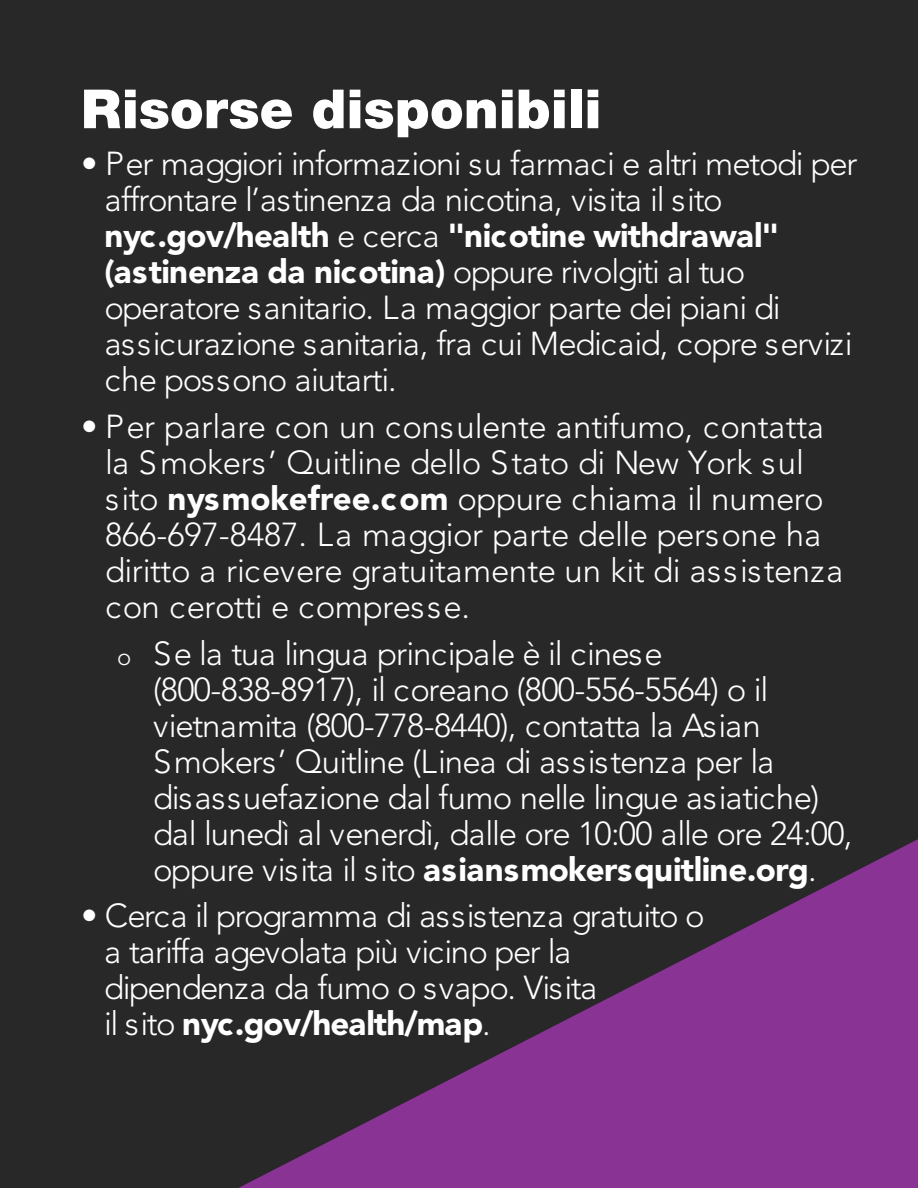
<style>
.page{position:relative;width:918px;height:1188px;background:#292829}
.page>*{position:absolute;margin:0;border:0;box-sizing:border-box;transform-origin:0 0}
.body_copy{font:900 54px "Helvetica Neue LT Std";color:#fff}
.t1{font:300 33px/36px "Avenir LT Std";letter-spacing:-.02em;color:#fff}
.t2{font:300 33px/36px "Avenir LT Std";letter-spacing:-.05em;color:#fff}
.s1{font-weight:900}
.s2{font-size:24px}
</style>
<div class="page">
<svg style="left:239px;top:839px;width:679px;height:349px"></svg>
<p class="body_copy" style="left:81px;top:77px;width:522px">Risorse disponibili</p>
<p class="t1" style="left:104px;top:146px;width:754px;text-indent:-23px">• Per maggiori informazioni su farmaci e altri metodi per affrontare l’astinenza da nicotina, visita il sito <span class="s1">nyc.gov/health</span> e cerca <span class="s1">"nicotine withdrawal" (astinenza da nicotina)</span> oppure rivolgiti al tuo operatore sanitario. La maggior parte dei piani di assicurazione sanitaria, fra cui Medicaid, copre servizi che possono aiutarti.</p>
<p class="t1" style="left:105px;top:409px;width:740px;text-indent:-24px">• Per parlare con un consulente antifumo, contatta la Smokers’ Quitline dello Stato di New York sul sito <span class="s1">nysmokefree.com</span> oppure chiama il numero 866-697-8487. La maggior parte delle persone ha diritto a ricevere gratuitamente un kit di assistenza con cerotti e compresse.</p>
<p class="t1" style="left:153px;top:635px;width:701px;text-indent:-36px"><span class="s2">o</span> Se la tua lingua principale è il cinese (800-838-8917), il coreano (800-556-5564) o il vietnamita (800-778-8440), contatta la Asian Smokers’ Quitline (Linea di assistenza per la disassuefazione dal fumo nelle lingue asiatiche) dal lunedì al venerdì, dalle ore 10:00 alle ore 24:00, oppure visita il sito <span class="s1">asiansmokersquitline.org</span>.</p>
<p class="t2" style="left:104px;top:898px;width:602px;text-indent:-23px">• Cerca il programma di assistenza gratuito o a tariffa agevolata più vicino per la dipendenza da fumo o svapo. Visita<br>il sito <span class="s1">nyc.gov/health/map</span>.</p>
</div>
